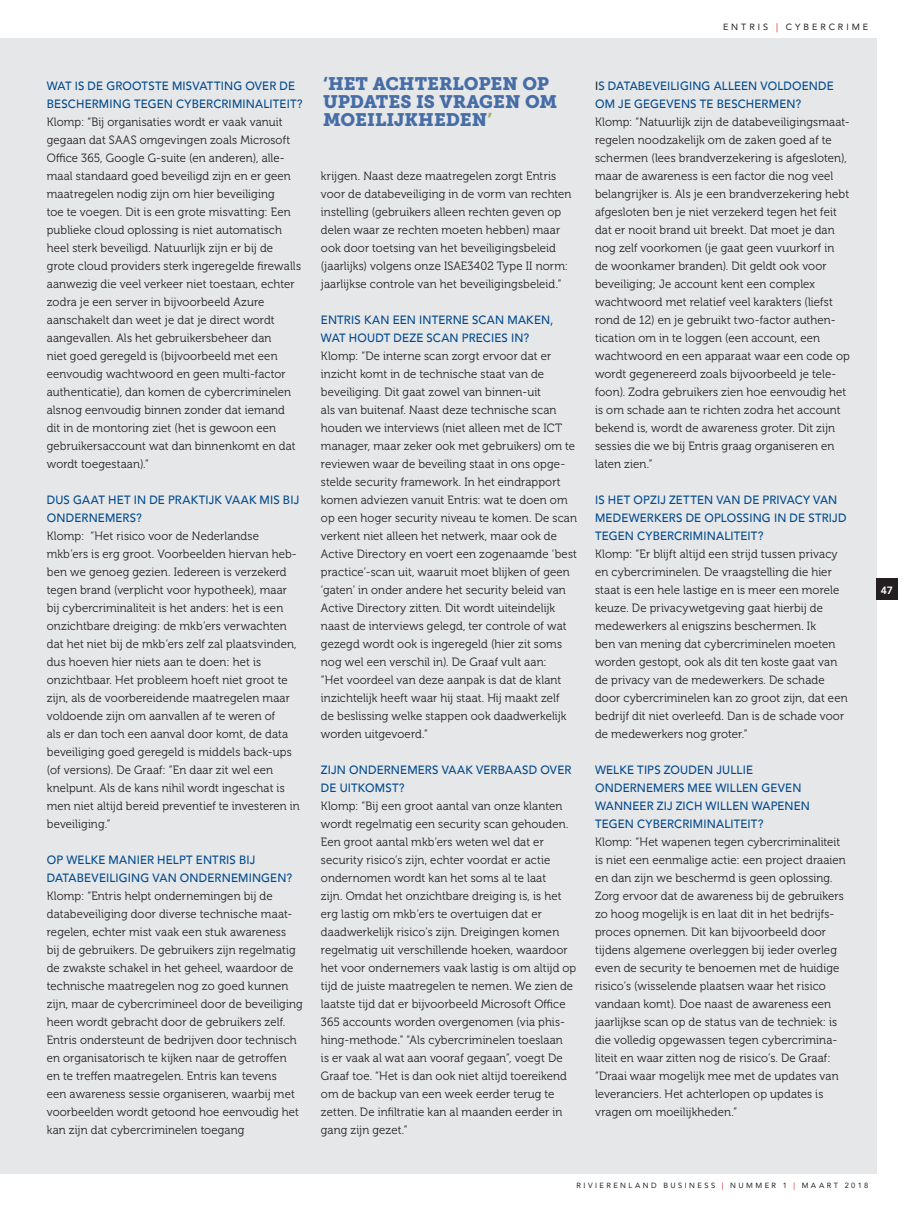
<style>
.page{position:relative;width:915px;height:1212px;background:#fff}
.page>*{position:absolute;margin:0;border:0;box-sizing:border-box;transform-origin:0 0}
.t1{font:18px/18px "Museo Slab 900";color:#476da6}
.t2{font:12px/18px "Museo 300";letter-spacing:.01em;color:#231f20;scale:.95 1}
.t3{font:500 12px/18px "Avenir";letter-spacing:.015em;color:#004a8d;scale:.95 1}
.t4{font:800 10.5px "Avenir";color:#fff}
.t5{font:9px "Avenir";letter-spacing:.325em;color:#231f20}
.t6{font:7.5px "Avenir";letter-spacing:.33em;color:#231f20}
.s1{color:#9eb06e}
.s2{color:#d81c23}
.s3{color:#231f20}
</style>
<div class="page">
<div style="left:0;top:38px;width:876px;height:1136px;background:#e6e7e9"></div>
<div style="left:876px;top:578px;width:21px;height:22px;background:#231f20"></div>
<p class="t3" style="left:47px;top:76px;width:270px">WAT IS DE GROOTSTE MISVATTING OVER DE<br>BESCHERMING TEGEN CYBERCRIMINALITEIT?</p>
<p class="t2" style="left:47px;top:113px;width:269px">Klomp: “Bij organisaties wordt er vaak vanuit gegaan dat SAAS omgevingen zoals Microsoft Office 365, Google G-suite (en anderen), alle&shy;maal standaard goed beveiligd zijn en er geen maatregelen nodig zijn om hier beveiliging<br>toe te voegen. Dit is een grote misvatting: Een publieke cloud oplossing is niet automatisch heel sterk beveiligd. Natuurlijk zijn er bij de grote cloud providers sterk ingeregelde firewalls aanwezig die veel verkeer niet toestaan, echter zodra je een server in bijvoorbeeld Azure aanschakelt dan weet je dat je direct wordt aangevallen. Als het gebruikersbeheer dan<br>niet goed geregeld is (bijvoorbeeld met een eenvoudig wachtwoord en geen multi-factor authenticatie), dan komen de cybercriminelen alsnog eenvoudig binnen zonder dat iemand dit in de montoring ziet (het is gewoon een gebruikersaccount wat dan binnenkomt en dat wordt toegestaan).”</p>
<p class="t3" style="left:47px;top:490px;width:267px">DUS GAAT HET IN DE PRAKTIJK VAAK MIS BIJ<br>ONDERNEMERS?</p>
<p class="t2" style="left:47px;top:527px;width:268px">Klomp: “Het risico voor de Nederlandse mkb’ers is erg groot. Voorbeelden hiervan heb&shy;ben we genoeg gezien. Iedereen is verzekerd tegen brand (verplicht voor hypotheek), maar bij cybercriminaliteit is het anders: het is een onzichtbare dreiging: de mkb’ers verwachten dat het niet bij de mkb’ers zelf zal plaatsvinden, dus hoeven hier niets aan te doen: het is onzichtbaar. Het probleem hoeft niet groot te zijn, als de voorbereidende maatregelen maar voldoende zijn om aanvallen af te weren of<br>als er dan toch een aanval door komt, de data beveiliging goed geregeld is middels back-ups (of versions). De Graaf: “En daar zit wel een knelpunt. Als de kans nihil wordt ingeschat is men niet altijd bereid preventief te investeren in beveiliging.”</p>
<p class="t3" style="left:47px;top:850px;width:260px">OP WELKE MANIER HELPT ENTRIS BIJ<br>DATABEVEILIGING VAN ONDERNEMINGEN?</p>
<p class="t2" style="left:47px;top:887px;width:271px">Klomp: “Entris helpt ondernemingen bij de databeveiliging door diverse technische maat&shy;regelen, echter mist vaak een stuk awareness<br>bij de gebruikers. De gebruikers zijn regelmatig de zwakste schakel in het geheel, waardoor de technische maatregelen nog zo goed kunnen zijn, maar de cybercrimineel door de beveiliging heen wordt gebracht door de gebruikers zelf.<br>Entris ondersteunt de bedrijven door technisch en organisatorisch te kijken naar de getroffen en te treffen maatregelen. Entris kan tevens<br>een awareness sessie organiseren, waarbij met voorbeelden wordt getoond hoe eenvoudig het kan zijn dat cybercriminelen toegang</p>
<h1 class="t1" style="left:323px;top:75px;width:235px">‘HET ACHTERLOPEN OP<br>UPDATES IS VRAGEN OM<br>MOEILIJKHEDEN<span class="s1">’</span></h1>
<p class="t2" style="left:321px;top:167px;width:265px">krijgen. Naast deze maatregelen zorgt Entris voor de databeveiliging in de vorm van rechten instelling (gebruikers alleen rechten geven op delen waar ze rechten moeten hebben) maar ook door toetsing van het beveiligingsbeleid (jaarlijks) volgens onze ISAE3402 Type II norm: jaarlijkse controle van het beveiligingsbeleid.”</p>
<p class="t3" style="left:321px;top:310px;width:246px">ENTRIS KAN EEN INTERNE SCAN MAKEN,<br>WAT HOUDT DEZE SCAN PRECIES IN?</p>
<p class="t2" style="left:321px;top:347px;width:271px">Klomp: “De interne scan zorgt ervoor dat er inzicht komt in de technische staat van de beveiliging. Dit gaat zowel van binnen-uit<br>als van buitenaf. Naast deze technische scan houden we interviews (niet alleen met de ICT manager, maar zeker ook met gebruikers) om te reviewen waar de beveiling staat in ons opge&shy;stelde security framework. In het eindrapport komen adviezen vanuit Entris: wat te doen om op een hoger security niveau te komen. De scan verkent niet alleen het netwerk, maar ook de Active Directory en voert een zogenaamde ‘best practice’-scan uit, waaruit moet blijken of geen ‘gaten’ in onder andere het security beleid van Active Directory zitten. Dit wordt uiteindelijk naast de interviews gelegd, ter controle of wat gezegd wordt ook is ingeregeld (hier zit soms nog wel een verschil in). De Graaf vult aan:<br>“Het voordeel van deze aanpak is dat de klant inzichtelijk heeft waar hij staat. Hij maakt zelf<br>de beslissing welke stappen ook daadwerkelijk worden uitgevoerd.”</p>
<p class="t3" style="left:321px;top:760px;width:265px">ZIJN ONDERNEMERS VAAK VERBAASD OVER<br>DE UITKOMST?</p>
<p class="t2" style="left:321px;top:797px;width:270px">Klomp: “Bij een groot aantal van onze klanten wordt regelmatig een security scan gehouden.<br>Een groot aantal mkb’ers weten wel dat er security risico’s zijn, echter voordat er actie ondernomen wordt kan het soms al te laat<br>zijn. Omdat het onzichtbare dreiging is, is het erg lastig om mkb’ers te overtuigen dat er daadwerkelijk risico’s zijn. Dreigingen komen regelmatig uit verschillende hoeken, waardoor het voor ondernemers vaak lastig is om altijd op tijd de juiste maatregelen te nemen. We zien de laatste tijd dat er bijvoorbeeld Microsoft Office 365 accounts worden overgenomen (via phis&shy;hing-methode.” “Als cybercriminelen toeslaan<br>is er vaak al wat aan vooraf gegaan”, voegt De Graaf toe. “Het is dan ook niet altijd toereikend om de backup van een week eerder terug te zetten. De infiltratie kan al maanden eerder in gang zijn gezet.”</p>
<p class="t5" style="left:722px;top:20px;width:146px">ENTRIS <span class="s2">|</span> CYBERCRIME</p>
<p class="t3" style="left:595px;top:76px;width:253px"><span class="s3">I</span>S DATABEVEILIGING ALLEEN VOLDOENDE<br>OM JE GEGEVENS TE BESCHERMEN?</p>
<p class="t2" style="left:595px;top:113px;width:269px">Klomp: “Natuurlijk zijn de databeveiligingsmaat&shy;regelen noodzakelijk om de zaken goed af te schermen (lees brandverzekering is afgesloten), maar de awareness is een factor die nog veel belangrijker is. Als je een brandverzekering hebt afgesloten ben je niet verzekerd tegen het feit dat er nooit brand uit breekt. Dat moet je dan nog zelf voorkomen (je gaat geen vuurkorf in de woonkamer branden). Dit geldt ook voor beveiliging; Je account kent een complex wachtwoord met relatief veel karakters (liefst rond de 12) en je gebruikt two-factor authen&shy;tication om in te loggen (een account, een wachtwoord en een apparaat waar een code op wordt gegenereerd zoals bijvoorbeeld je tele&shy;foon). Zodra gebruikers zien hoe eenvoudig het is om schade aan te richten zodra het account bekend is, wordt de awareness groter. Dit zijn sessies die we bij Entris graag organiseren en laten zien.”</p>
<p class="t3" style="left:595px;top:490px;width:266px">IS HET OPZIJ ZETTEN VAN DE PRIVACY VAN<br>MEDEWERKERS DE OPLOSSING IN DE STRIJD<br>TEGEN CYBERCRIMINALITEIT?</p>
<p class="t2" style="left:595px;top:545px;width:267px">Klomp: “Er blijft altijd een strijd tussen privacy en cybercriminelen. De vraagstelling die hier staat is een hele lastige en is meer een morele keuze. De privacywetgeving gaat hierbij de medewerkers al enigszins beschermen. Ik<br>ben van mening dat cybercriminelen moeten worden gestopt, ook als dit ten koste gaat van de privacy van de medewerkers. De schade door cybercriminelen kan zo groot zijn, dat een bedrijf dit niet overleefd. Dan is de schade voor de medewerkers nog groter.”</p>
<p class="t3" style="left:595px;top:760px;width:228px">WELKE TIPS ZOUDEN JULLIE<br>ONDERNEMERS MEE WILLEN GEVEN<br>WANNEER ZIJ ZICH WILLEN WAPENEN<br>TEGEN CYBERCRIMINALITEIT?</p>
<p class="t2" style="left:595px;top:833px;width:265px">Klomp: “Het wapenen tegen cybercriminaliteit is niet een eenmalige actie: een project draaien en dan zijn we beschermd is geen oplossing.<br>Zorg ervoor dat de awareness bij de gebruikers zo hoog mogelijk is en laat dit in het bedrijfs&shy;proces opnemen. Dit kan bijvoorbeeld door tijdens algemene overleggen bij ieder overleg even de security te benoemen met de huidige risico’s (wisselende plaatsen waar het risico vandaan komt). Doe naast de awareness een jaarlijkse scan op de status van de techniek: is die volledig opgewassen tegen cybercrimina&shy;liteit en waar zitten nog de risico’s. De Graaf: “Draai waar mogelijk mee met de updates van leveranciers. Het achterlopen op updates is vragen om moeilijkheden.”</p>
<p class="t4" style="left:880px;top:582px;width:14px">47</p>
<p class="t6" style="left:576px;top:1179px;width:293px">RIVIERENLAND BUSINESS <span class="s2">|</span> NUMMER 1 <span class="s2">|</span> MAART 2018</p>
</div>
